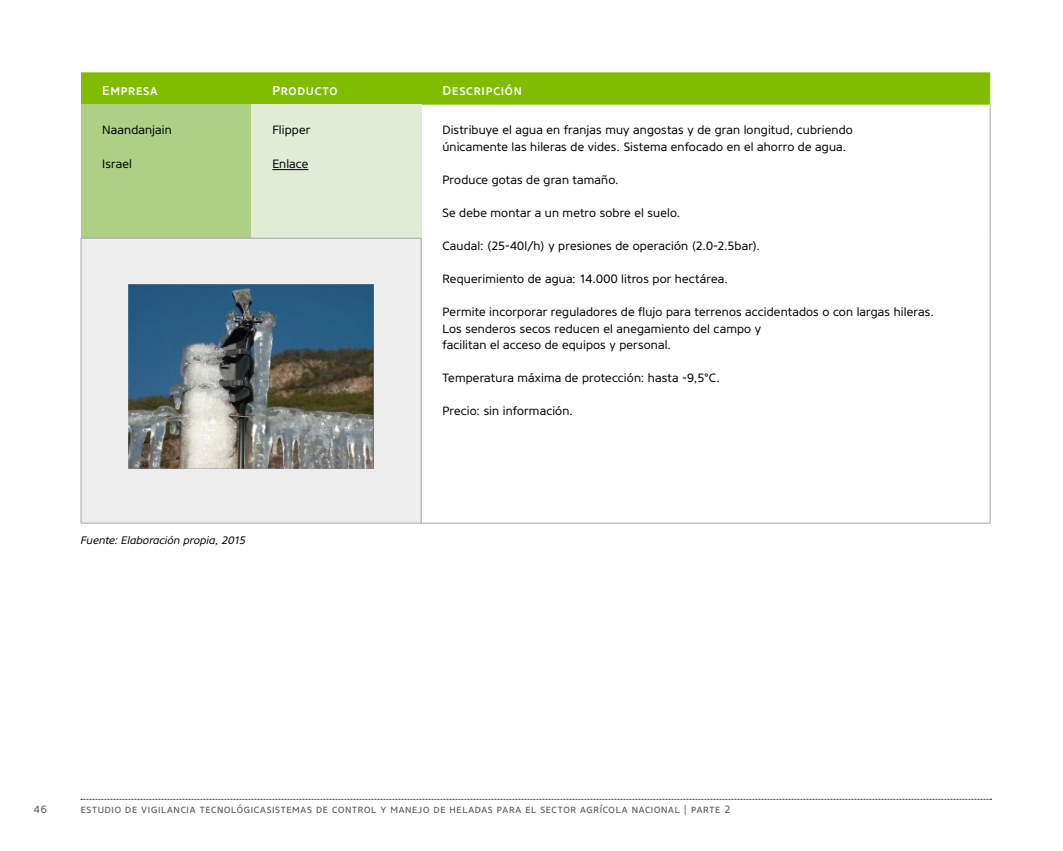
<style>
.page{position:relative;width:1063px;height:851px;background:#fff}
.page>*{position:absolute;margin:0;border:0;box-sizing:border-box;transform-origin:0 0}
.t1{font:500 12.9px "Core Sans NRSC55";letter-spacing:.055em;color:#fff}
.t2{font:12px/16.5px "Core Sans NR45";letter-spacing:.015em;color:#000}
.t3{font:italic 10.8px "Core Sans NR45";letter-spacing:.015em;color:#000}
.t4{font:10.5px "Core Sans NRSC45";letter-spacing:.065em;color:#55565a}
</style>
<div class="page">
<svg style="left:81px;top:798px;width:910px;height:1px"></svg>
<div style="left:81px;top:72px;width:909px;height:33px;background:#82bc00"></div>
<div style="left:81px;top:105px;width:170px;height:133px;background:#add087"></div>
<div style="left:251px;top:105px;width:170px;height:133px;background:#e1ecd6"></div>
<div style="left:81px;top:238px;width:340px;height:285px;background:#ededed"></div>
<hr style="left:990px;top:105px;width:1px;height:133px;background:#a9a8a9">
<hr style="left:990px;top:238px;width:1px;height:285px;background:#a9a8a9">
<hr style="left:421px;top:523px;width:569px;height:1px;background:#a9a8a9">
<hr style="left:81px;top:238px;width:170px;height:1px;background:#a9a8a9">
<hr style="left:81px;top:238px;width:1px;height:285px;background:#a9a8a9">
<hr style="left:251px;top:238px;width:170px;height:1px;background:#a9a8a9">
<hr style="left:421px;top:238px;width:1px;height:285px;background:#a9a8a9">
<hr style="left:81px;top:523px;width:170px;height:1px;background:#a9a8a9">
<hr style="left:251px;top:523px;width:170px;height:1px;background:#a9a8a9">
<hr style="left:272px;top:169px;width:36px;height:1px;background:#000">
<img style="left:129px;top:284px;width:245px;height:184px">
<p class="t1" style="left:102px;top:82px;width:57px">Empresa</p>
<p class="t1" style="left:272px;top:82px;width:67px">Producto</p>
<p class="t1" style="left:442px;top:82px;width:81px">Descripción</p>
<p class="t2" style="left:102px;top:122px;width:71px">Naandanjain</p>
<p class="t2" style="left:102px;top:155px;width:31px">Israel</p>
<p class="t2" style="left:272px;top:122px;width:39px">Flipper</p>
<p class="t2" style="left:272px;top:155px;width:38px">Enlace</p>
<p class="t2" style="left:442px;top:122px;width:412px">Distribuye el agua en franjas muy angostas y de gran longitud, cubriendo únicamente las hileras de vides. Sistema enfocado en el ahorro de agua.</p>
<p class="t2" style="left:442px;top:172px;width:178px">Produce gotas de gran tamaño.</p>
<p class="t2" style="left:442px;top:205px;width:239px">Se debe montar a un metro sobre el suelo.</p>
<p class="t2" style="left:442px;top:238px;width:319px">Caudal: (25-40l/h) y presiones de operación (2.0-2.5bar).</p>
<p class="t2" style="left:442px;top:271px;width:287px">Requerimiento de agua: 14.000 litros por hectárea.</p>
<p class="t2" style="left:442px;top:304px;width:493px">Permite incorporar reguladores de flujo para terrenos accidentados o con largas hileras.<br>Los senderos secos reducen el anegamiento del campo y<br>facilitan el acceso de equipos y personal.</p>
<p class="t2" style="left:442px;top:370px;width:279px">Temperatura máxima de protección: hasta -9,5°C.</p>
<p class="t2" style="left:442px;top:403px;width:132px">Precio: sin información.</p>
<p class="t3" style="left:81px;top:533px;width:167px">Fuente: Elaboración propia, 2015</p>
<p class="t4" style="left:34px;top:802px;width:14px">46</p>
<p class="t4" style="left:81px;top:802px;width:651px">ESTUDIO DE VIGILANCIA TECNOLÓGICASISTEMAS DE CONTROL Y MANEJO DE HELADAS PARA EL SECTOR AGRÍCOLA NACIONAL | PARTE 2</p>
</div>
